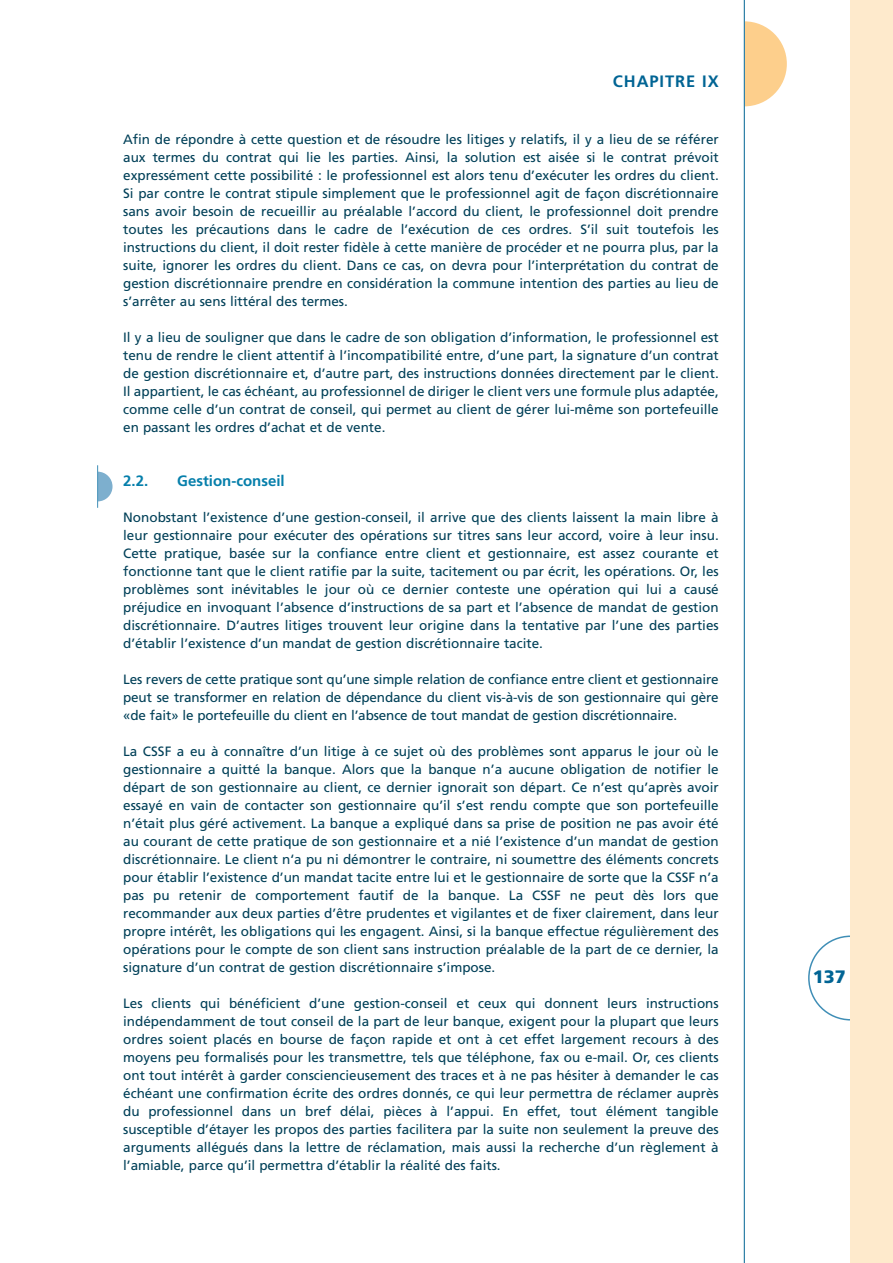
<style>
.page{position:relative;width:893px;height:1263px;background:#fff}
.page>*{position:absolute;margin:0;border:0;box-sizing:border-box;transform-origin:0 0}
.t1{font:900 18px "Frutiger";color:#006494}
.t2{font:700 16.5px "Frutiger";letter-spacing:.055em;color:#006494}
.t3{font:700 15px "Frutiger";color:#067fab}
.t4{font:13.5px/18px "Frutiger";color:#004058;text-align:justify}
</style>
<div class="page">
<svg style="left:808px;top:936px;width:42px;height:85px"></svg>
<div style="left:850px;top:0;width:42px;height:1263px;background:#feeacc"></div>
<div style="left:701px;top:21px;width:85px;height:85px;background:#fdcf8c;border-radius:50%"></div>
<div style="left:693px;top:0;width:51px;height:111px;background:#fff"></div>
<hr style="left:744px;top:0;width:1px;height:1263px;background:#006494">
<div style="left:83px;top:472px;width:29px;height:29px;background:#7dafce;border-radius:50%"></div>
<div style="left:66px;top:470px;width:32px;height:34px;background:#fff"></div>
<hr style="left:97px;top:465px;width:1px;height:43px;background:#3f8eb6">
<p class="t2" style="left:612px;top:75px;width:107px">CHAPITRE IX</p>
<p class="t4" style="left:123px;top:131px;width:597px">Afin de répondre à cette question et de résoudre les litiges y relatifs, il y a lieu de se référer aux termes du contrat qui lie les parties. Ainsi, la solution est aisée si le contrat prévoit expressément cette possibilité : le professionnel est alors tenu d’exécuter les ordres du client.<br>Si par contre le contrat stipule simplement que le professionnel agit de façon discrétionnaire sans avoir besoin de recueillir au préalable l’accord du client, le professionnel doit prendre toutes les précautions dans le cadre de l’exécution de ces ordres. S’il suit toutefois les instructions du client, il doit rester fidèle à cette manière de procéder et ne pourra plus, par la suite, ignorer les ordres du client. Dans ce cas, on devra pour l’interprétation du contrat de gestion discrétionnaire prendre en considération la commune intention des parties au lieu de s’arrêter au sens littéral des termes.</p>
<p class="t4" style="left:123px;top:329px;width:597px">Il y a lieu de souligner que dans le cadre de son obligation d’information, le professionnel est tenu de rendre le client attentif à l’incompatibilité entre, d’une part, la signature d’un contrat de gestion discrétionnaire et, d’autre part, des instructions données directement par le client.<br>Il appartient, le cas échéant, au professionnel de diriger le client vers une formule plus adaptée, comme celle d’un contrat de conseil, qui permet au client de gérer lui-même son portefeuille en passant les ordres d’achat et de vente.</p>
<p class="t3" style="left:123px;top:475px;width:27px">2.2.</p>
<p class="t3" style="left:177px;top:475px;width:109px">Gestion-conseil</p>
<p class="t4" style="left:123px;top:509px;width:597px">Nonobstant l’existence d’une gestion-conseil, il arrive que des clients laissent la main libre à leur gestionnaire pour exécuter des opérations sur titres sans leur accord, voire à leur insu.<br>Cette pratique, basée sur la confiance entre client et gestionnaire, est assez courante et fonctionne tant que le client ratifie par la suite, tacitement ou par écrit, les opérations. Or, les problèmes sont inévitables le jour où ce dernier conteste une opération qui lui a causé préjudice en invoquant l’absence d’instructions de sa part et l’absence de mandat de gestion discrétionnaire. D’autres litiges trouvent leur origine dans la tentative par l’une des parties d’établir l’existence d’un mandat de gestion discrétionnaire tacite.</p>
<p class="t4" style="left:123px;top:671px;width:597px">Les revers de cette pratique sont qu’une simple relation de confiance entre client et gestionnaire peut se transformer en relation de dépendance du client vis-à-vis de son gestionnaire qui gère «de fait» le portefeuille du client en l’absence de tout mandat de gestion discrétionnaire.</p>
<p class="t4" style="left:123px;top:743px;width:597px">La CSSF a eu à connaître d’un litige à ce sujet où des problèmes sont apparus le jour où le gestionnaire a quitté la banque. Alors que la banque n’a aucune obligation de notifier le départ de son gestionnaire au client, ce dernier ignorait son départ. Ce n’est qu’après avoir essayé en vain de contacter son gestionnaire qu’il s’est rendu compte que son portefeuille n’était plus géré activement. La banque a expliqué dans sa prise de position ne pas avoir été au courant de cette pratique de son gestionnaire et a nié l’existence d’un mandat de gestion discrétionnaire. Le client n‘a pu ni démontrer le contraire, ni soumettre des éléments concrets pour établir l’existence d’un mandat tacite entre lui et le gestionnaire de sorte que la CSSF n’a pas pu retenir de comportement fautif de la banque. La CSSF ne peut dès lors que recommander aux deux parties d’être prudentes et vigilantes et de fixer clairement, dans leur propre intérêt, les obligations qui les engagent. Ainsi, si la banque effectue régulièrement des opérations pour le compte de son client sans instruction préalable de la part de ce dernier, la signature d’un contrat de gestion discrétionnaire s’impose.</p>
<p class="t4" style="left:123px;top:995px;width:597px">Les clients qui bénéficient d’une gestion-conseil et ceux qui donnent leurs instructions indépendamment de tout conseil de la part de leur banque, exigent pour la plupart que leurs ordres soient placés en bourse de façon rapide et ont à cet effet largement recours à des moyens peu formalisés pour les transmettre, tels que téléphone, fax ou e-mail. Or, ces clients ont tout intérêt à garder consciencieusement des traces et à ne pas hésiter à demander le cas échéant une confirmation écrite des ordres donnés, ce qui leur permettra de réclamer auprès du professionnel dans un bref délai, pièces à l’appui. En effet, tout élément tangible susceptible d’étayer les propos des parties facilitera par la suite non seulement la preuve des arguments allégués dans la lettre de réclamation, mais aussi la recherche d’un règlement à l’amiable, parce qu’il permettra d’établir la réalité des faits.</p>
<h1 class="t1" style="left:812px;top:969px;width:35px">137</h1>
</div>
